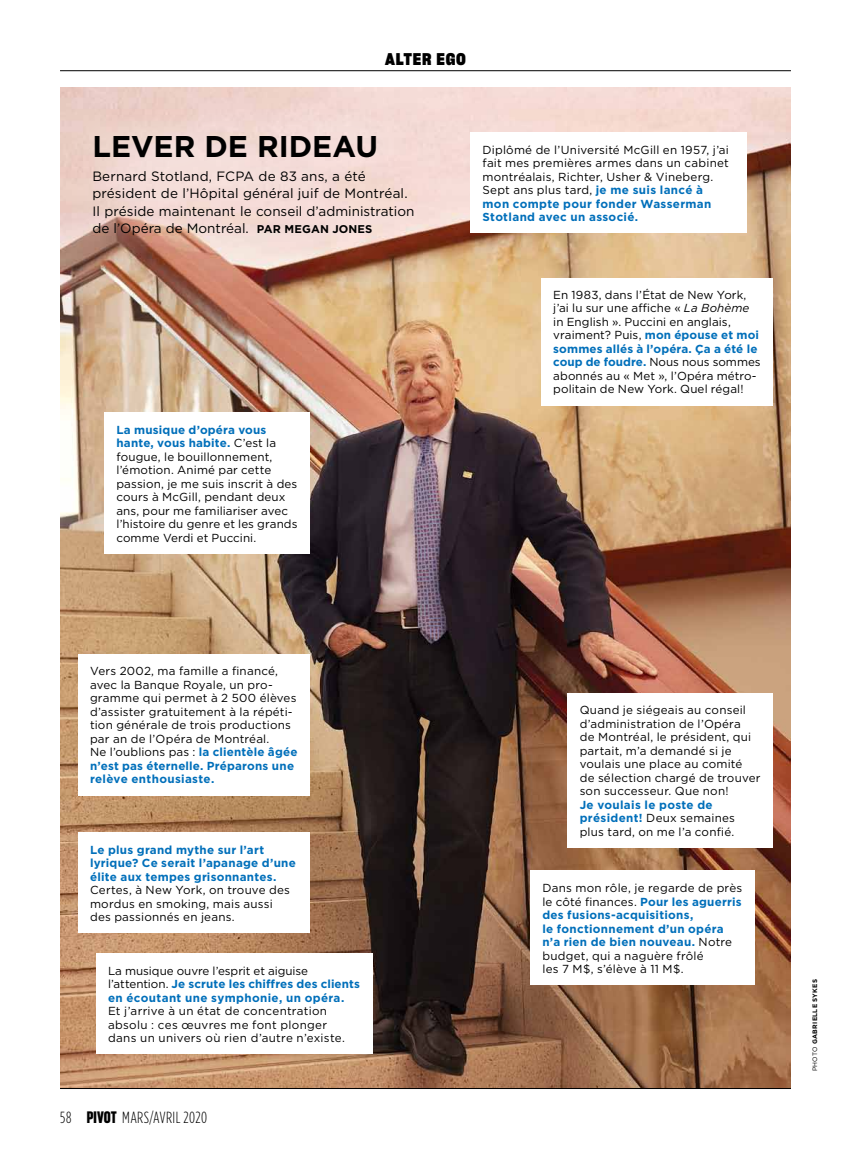
<style>
.page{position:relative;width:851px;height:1175px;background:#fff}
.page>*{position:absolute;margin:0;border:0;box-sizing:border-box;transform-origin:0 0}
.t1{font:700 30px "Gotham";color:#000}
.t2{font:16.5px "Sharp Grotesk Bold 18";letter-spacing:.045em;color:#000}
.t3{font:300 16.2px "Gotham Condensed";letter-spacing:.02em;color:#000}
.t4{font:13.5px/17.2px "Gotham";letter-spacing:.01em;color:#000}
.t5{font:11.7px/13.5px "Gotham";letter-spacing:.015em;color:#000}
.t6{font:700 11.7px/13.5px "Gotham";letter-spacing:.02em;color:#006fba}
.t7{font:700 6.3px "Gotham";letter-spacing:.05em;color:#000}
.s1{font-weight:700;font-size:11.25px}
.s2{font-weight:700;color:#006fba}
.s3{font-style:italic}
.s4{font-weight:400;color:#000}
.s5{font-family:"Sharp Grotesk Bold 14";font-weight:400}
.s6{font-weight:400}
</style>
<div class="page">
<img style="left:60px;top:88px;width:730px;height:1000px">
<div style="left:470px;top:132px;width:276px;height:101px;background:#fff"></div>
<div style="left:541px;top:278px;width:231px;height:127px;background:#fff"></div>
<div style="left:104px;top:412px;width:205px;height:142px;background:#fff"></div>
<div style="left:78px;top:654px;width:231px;height:141px;background:#fff"></div>
<div style="left:567px;top:693px;width:205px;height:155px;background:#fff"></div>
<div style="left:530px;top:870px;width:224px;height:115px;background:#fff"></div>
<div style="left:78px;top:832px;width:231px;height:101px;background:#fff"></div>
<div style="left:96px;top:953px;width:276px;height:101px;background:#fff"></div>
<div style="left:62px;top:102px;width:379px;height:163px;background:#fff;opacity:.75"></div>
<hr style="left:60px;top:70px;width:730px;height:1px;background:#000">
<hr style="left:60px;top:1088px;width:730px;height:1px;background:#000">
<p class="t2" style="left:385px;top:47px;width:82px">ALTER EGO</p>
<h3 class="t1" style="left:92px;top:126px;width:287px">LEVER DE RIDEAU</h3>
<p class="t4" style="left:92px;top:167px;width:323px">Bernard Stotland, FCPA de 83 ans, a été président de l’Hôpital général juif de Montréal.<br>Il préside maintenant le conseil d’administration de l’Opéra de Montréal. <span class="s1">PAR MEGAN JONES</span></p>
<p class="t5" style="left:116px;top:422px;width:182px"><span class="s2">La musique d’opéra vous hante, vous habite.</span> C’est la fougue, le bouillonnement, l’émotion. Animé par cette passion, je me suis inscrit à des cours à McGill, pendant deux ans, pour me familiariser avec l’histoire du genre et les grands comme Verdi et Puccini.</p>
<p class="t5" style="left:482px;top:143px;width:248px">Diplômé de l’Université McGill en 1957, j’ai fait mes premières armes dans un cabinet montréalais, Richter, Usher &amp; Vineberg.<br>Sept ans plus tard, <span class="s2">je me suis lancé à mon compte pour fonder Wasserman Stotland avec un associé.</span></p>
<p class="t5" style="left:553px;top:288px;width:209px">En 1983, dans l’État de New York, j’ai lu sur une affiche « <span class="s3">La Bohème </span>in English ». Puccini en anglais, vraiment? Puis, <span class="s2">mon épouse et moi sommes allés à l’opéra. Ça a été le coup de foudre.</span> Nous nous sommes abonnés au « Met », l’Opéra métro&shy;politain de New York. Quel régal!</p>
<p class="t5" style="left:90px;top:664px;width:209px">Vers 2002, ma famille a financé, avec la Banque Royale, un pro&shy;gramme qui permet à 2 500 élèves d’assister gratuitement à la répéti&shy;tion générale de trois productions par an de l’Opéra de Montréal.<br>Ne l’oublions pas : <span class="s2">la clientèle âgée n’est pas éternelle. Préparons une relève enthousiaste.</span></p>
<p class="t6" style="left:90px;top:843px;width:207px">Le plus grand mythe sur l’art lyrique? Ce serait l’apanage d’une élite aux tempes grisonnantes.<br><span class="s4">Certes, à New York, on trouve des mordus en smoking, mais aussi des passionnés en jeans.</span></p>
<p class="t5" style="left:108px;top:963px;width:253px">La musique ouvre l’esprit et aiguise l’attention. <span class="s2">Je scrute les chiffres des clients en écoutant une symphonie, un opéra.<br></span>Et j’arrive à un état de concentration absolu : ces œuvres me font plonger<br>dans un univers où rien d’autre n’existe.</p>
<h3 class="t3" style="left:60px;top:1108px;width:148px">58 <span class="s5">PIVOT</span> MARS/AVRIL 2020</h3>
<p class="t5" style="left:579px;top:703px;width:182px">Quand je siégeais au conseil d’administration de l’Opéra<br>de Montréal, le président, qui partait, m’a demandé si je voulais une place au comité<br>de sélection chargé de trouver son successeur. Que non!<br><span class="s2">Je voulais le poste de président!</span> Deux semaines plus tard, on me l’a confié.</p>
<p class="t5" style="left:542px;top:881px;width:201px">Dans mon rôle, je regarde de près le côté finances. <span class="s2">Pour les aguerris des fusions-acquisitions,<br>le fonctionnement d’un opéra n’a rien de bien nouveau.</span> Notre budget, qui a naguère frôlé<br>les 7 M$, s’élève à 11 M$.</p>
<p class="t7" style="left:810px;top:1071px;width:94px;rotate:-90deg"><span class="s6">PHOTO</span> GABRIELLE SYKES</p>
</div>
